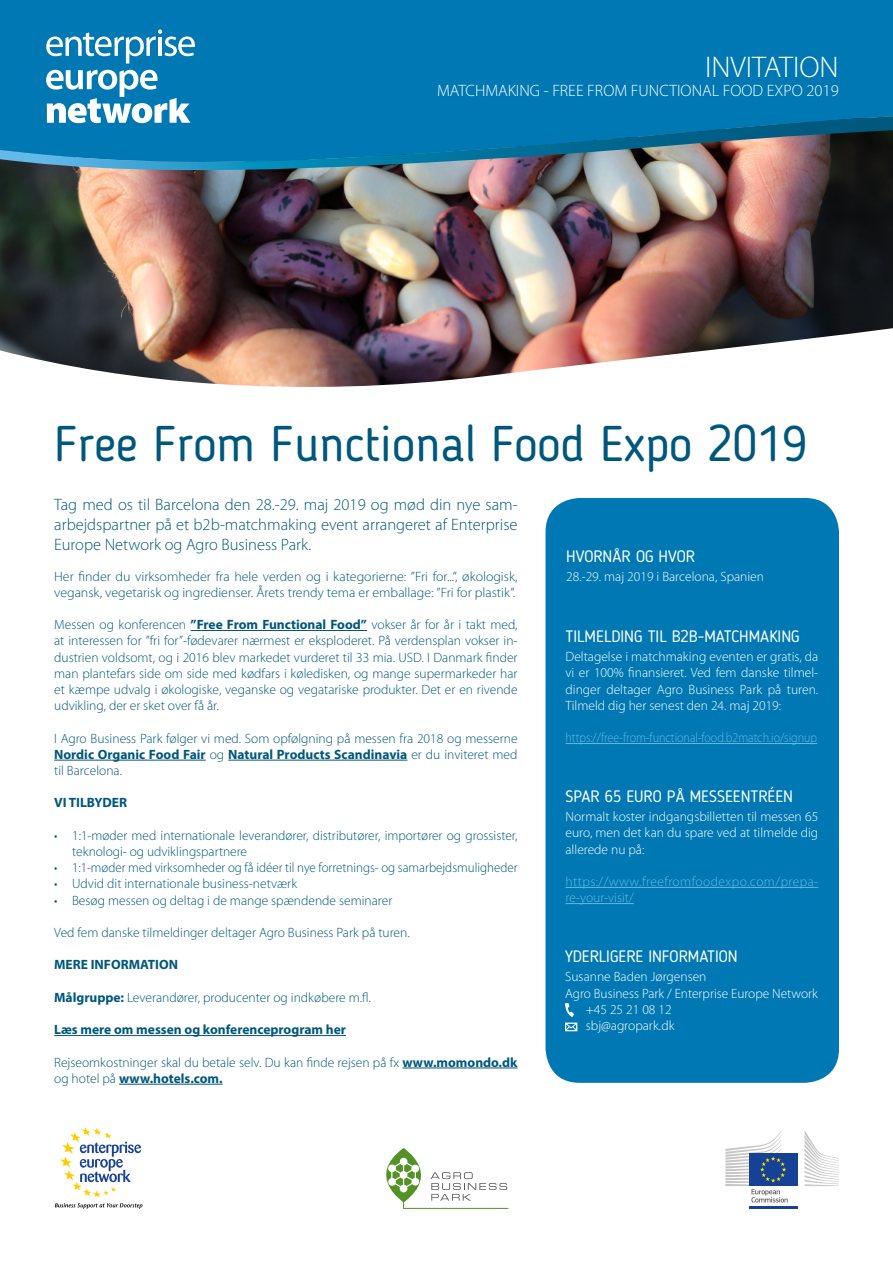
<style>
.page{position:relative;width:893px;height:1263px;background:#fff}
.page>*{position:absolute;margin:0;border:0;box-sizing:border-box;transform-origin:0 0}
.t1{font:49.95px "Blogger Sans";color:#00577c}
.t2{font:300 30px "Myriad Pro";color:#fff}
.t3{font:300 16.5px/19.8px "Myriad Pro";color:#00577c;text-align:justify}
.t4{font:16.5px "Blogger Sans";color:#fff}
.t5{font:300 16.5px "Myriad Pro";color:#fff}
.t6{font:300 13.5px/16.2px "Myriad Pro";color:#00577c}
.t7{font:300 13.5px/16.2px "Myriad Pro";color:#fff;text-align:justify}
.t8{font:300 13.5px "Myriad Pro";color:#00577c;scale:.96 1}
.t9{font:700 13.5px "Myriad Pro";color:#00577c}
.t10{font:300 13.5px/16.2px "Myriad Pro";letter-spacing:.035em;color:#63b9e9}
.t11{font:300 13.5px "Myriad Pro";color:#63b9e9;scale:.89 1}
.s1{font-weight:700}
</style>
<div class="page">
<img style="left:0;top:176px;width:893px;height:211px">
<div style="left:0;top:0;width:893px;height:116px;background:#0078b3"></div>
<img style="left:0;top:116px;width:893px;height:60px">
<svg style="left:46px;top:29px;width:149px;height:35px"></svg>
<svg style="left:46px;top:70px;width:144px;height:53px"></svg>
<hr style="left:191px;top:630px;width:176px;height:1px;background:#00577c">
<hr style="left:54px;top:760px;width:152px;height:1px;background:#00577c">
<hr style="left:228px;top:760px;width:179px;height:1px;background:#00577c">
<hr style="left:54px;top:1035px;width:292px;height:1px;background:#00577c">
<hr style="left:402px;top:1067px;width:115px;height:1px;background:#00577c">
<hr style="left:119px;top:1084px;width:104px;height:1px;background:#00577c">
<svg style="left:55px;top:1127px;width:87px;height:82px"></svg>
<div style="left:749px;top:1153px;width:48px;height:33px;background:#164194"></div>
<hr style="left:749px;top:1206px;width:48px;height:3px;background:#164194">
<svg style="left:804px;top:1131px;width:35px;height:55px"></svg>
<svg style="left:725px;top:1131px;width:63px;height:71px"></svg>
<hr style="left:404px;top:1208px;width:104px;height:1px;background:#539326">
<svg style="left:386px;top:1148px;width:121px;height:60px"></svg>
<div style="left:545px;top:498px;width:294px;height:585px;background:#0078b3;border-radius:34px"></div>
<hr style="left:565px;top:743px;width:252px;height:1px;background:#63b9e9">
<svg style="left:565px;top:1003px;width:12px;height:28px"></svg>
<hr style="left:565px;top:887px;width:253px;height:1px;background:#63b9e9">
<hr style="left:565px;top:903px;width:69px;height:1px;background:#63b9e9">
<h2 class="t2" style="left:705px;top:50px;width:135px">INVITATION</h2>
<p class="t5" style="left:437px;top:82px;width:403px">MATCHMAKING - FREE FROM FUNCTIONAL FOOD EXPO 2019</p>
<h1 class="t1" style="left:54px;top:414px;width:755px">Free From Functional Food Expo 2019</h1>
<p class="t3" style="left:54px;top:495px;width:465px">Tag med os til Barcelona den 28.-29. maj 2019 og mød din nye sam&shy;arbejdspartner på et b2b-matchmaking event arrangeret af Enterprise Europe Network og Agro Business Park.</p>
<p class="t6" style="left:54px;top:568px;width:465px">Her finder du virksomheder fra hele verden og i kategorierne: ”Fri for...”, økologisk, vegansk, vegetarisk og ingredienser. Årets trendy tema er emballage: ”Fri for plastik”.</p>
<p class="t6" style="left:54px;top:617px;width:465px;text-align:justify">Messen og konferencen <span class="s1">”Free From Functional Food”</span> vokser år for år i takt med, at interessen for ”fri for”-fødevarer nærmest er eksploderet. På verdensplan vokser in&shy;dustrien voldsomt, og i 2016 blev markedet vurderet til 33 mia. USD. I Danmark finder man plantefars side om side med kødfars i køledisken, og mange supermarkeder har et kæmpe udvalg i økologiske, veganske og vegatariske produkter. Det er en rivende udvikling, der er sket over få år.</p>
<p class="t6" style="left:54px;top:730px;width:465px;text-align:justify">I Agro Business Park følger vi med. Som opfølgning på messen fra 2018 og messerne <span class="s1">Nordic Organic Food Fair</span> og <span class="s1">Natural Products Scandinavia</span> er du inviteret med til Barcelona.</p>
<p class="t9" style="left:54px;top:794px;width:74px">VI TILBYDER</p>
<p class="t6" style="left:72px;top:827px;width:447px;text-indent:-18px">• 1:1-møder med internationale leverandører, distributører, importører og grossister, teknologi- og udviklingspartnere</p>
<p class="t8" style="left:54px;top:860px;width:484px">• 1:1-møder med virksomheder og få idéer til nye forretnings- og samarbejdsmuligheder</p>
<p class="t6" style="left:54px;top:876px;width:244px">• Udvid dit internationale business-netværk</p>
<p class="t6" style="left:54px;top:892px;width:340px">• Besøg messen og deltag i de mange spændende seminarer</p>
<p class="t6" style="left:54px;top:925px;width:357px">Ved fem danske tilmeldinger deltager Agro Business Park på turen.</p>
<p class="t9" style="left:54px;top:956px;width:125px">MERE INFORMATION</p>
<p class="t6" style="left:54px;top:989px;width:318px"><span class="s1">Målgruppe:</span> Leverandører, producenter og indkøbere m.fl.</p>
<p class="t9" style="left:54px;top:1021px;width:293px">Læs mere om messen og konferenceprogram her</p>
<p class="t6" style="left:54px;top:1054px;width:465px">Rejseomkostninger skal du betale selv. Du kan finde rejsen på fx <span class="s1">www.momondo.dk </span>og hotel på <span class="s1">www.hotels.com.</span></p>
<p class="t4" style="left:566px;top:546px;width:131px">HVORNÅR OG HVOR</p>
<p class="t7" style="left:566px;top:569px;width:199px">28.-29. maj 2019 i Barcelona, Spanien</p>
<p class="t4" style="left:565px;top:627px;width:236px">TILMELDING TIL B2B-MATCHMAKING</p>
<p class="t7" style="left:565px;top:649px;width:254px">Deltagelse i matchmaking eventen er gratis, da vi er 100% finansieret. Ved fem danske tilmel&shy;dinger deltager Agro Business Park på turen.<br>Tilmeld dig her senest den 24. maj 2019:</p>
<p class="t11" style="left:565px;top:730px;width:284px">https://free-from-functional-food.b2match.io/signup</p>
<p class="t4" style="left:565px;top:787px;width:229px">SPAR 65 EURO PÅ MESSEENTRÉEN</p>
<p class="t7" style="left:565px;top:809px;width:254px">Normalt koster indgangsbilletten til messen 65 euro, men det kan du spare ved at tilmelde dig allerede nu på:</p>
<p class="t10" style="left:565px;top:874px;width:254px">https://www.freefromfoodexpo.com/prepa&shy;re-your-visit/</p>
<p class="t4" style="left:565px;top:947px;width:174px">YDERLIGERE INFORMATION</p>
<p class="t7" style="left:565px;top:969px;width:143px">Susanne Baden Jørgensen</p>
<p class="t7" style="left:565px;top:985px;width:254px">Agro Business Park / Enterprise Europe Network</p>
<p class="t7" style="left:586px;top:1001px;width:87px">+45 25 21 08 12</p>
<p class="t7" style="left:586px;top:1017px;width:90px">sbj@agropark.dk</p>
</div>
